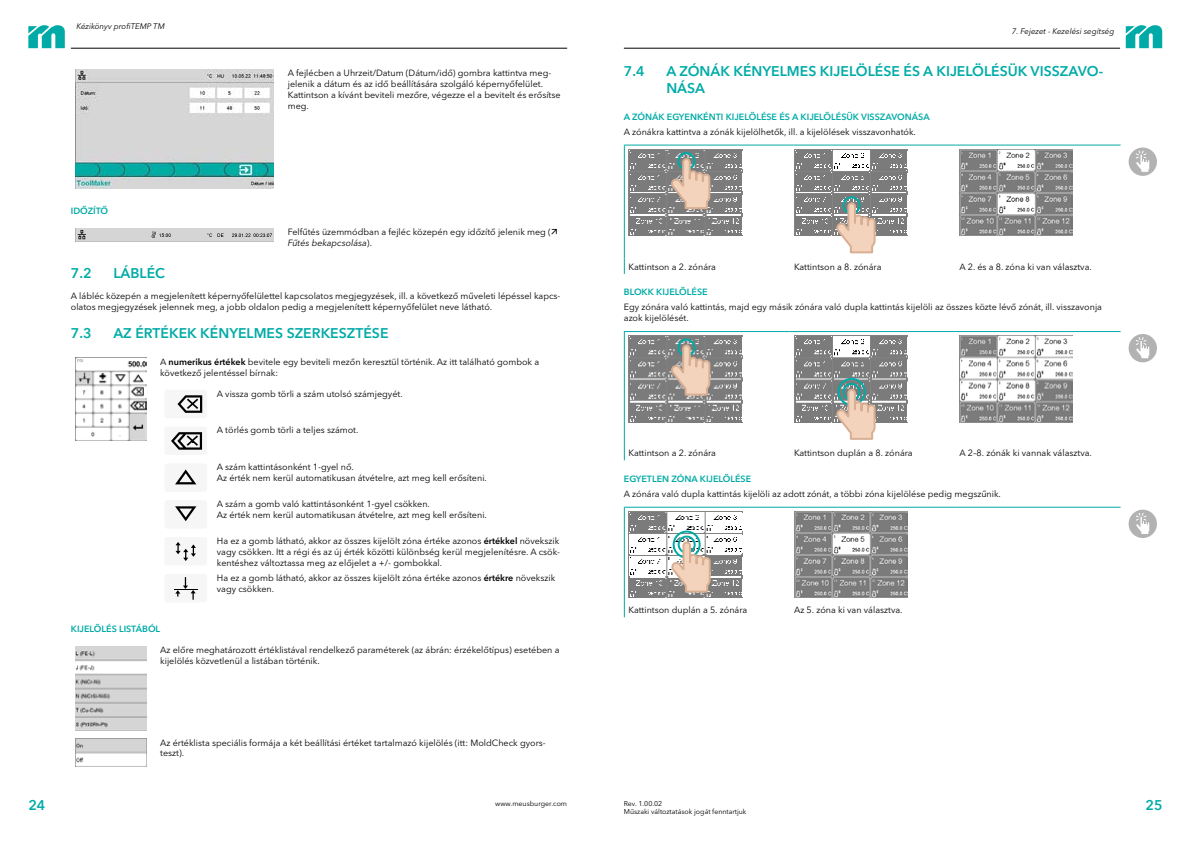
<style>
.page{position:relative;width:1191px;height:842px;background:#fff}
.page>*{position:absolute;margin:0;border:0;box-sizing:border-box;transform-origin:0 0}
.t1{font:600 14px/16.8px "Avenir Next W1 G";color:#00aba7}
.t2{font:9px/10.8px "Avenir Next W1 G";color:#000}
.t3{font:600 9px "Avenir Next W1 G";color:#00aba7}
.t4{font:italic 8px "Avenir Next W1 G";color:#000}
.t5{font:7px/8.4px "Avenir Next W1 G";color:#000}
.s1{font-style:italic}
.s2{font-weight:600}
</style>
<div class="page">
<hr style="left:71px;top:48px;width:496px;height:1px;background:#000">
<hr style="left:624px;top:48px;width:496px;height:1px;background:#000">
<svg style="left:28px;top:25px;width:37px;height:23px"></svg>
<svg style="left:1125px;top:25px;width:37px;height:23px"></svg>
<img style="left:75px;top:69px;width:199px;height:120px">
<img style="left:75px;top:228px;width:199px;height:13px">
<img style="left:75px;top:358px;width:71px;height:83px">
<div style="left:164px;top:390px;width:43px;height:28px;background:#f6f6f6;border-radius:3px"></div>
<svg style="left:177px;top:395px;width:25px;height:18px"></svg>
<div style="left:164px;top:427px;width:43px;height:28px;background:#f6f6f6;border-radius:3px"></div>
<svg style="left:171px;top:432px;width:31px;height:18px"></svg>
<div style="left:164px;top:463px;width:43px;height:29px;background:#f6f6f6;border-radius:3px"></div>
<svg style="left:175px;top:469px;width:21px;height:15px"></svg>
<div style="left:164px;top:500px;width:43px;height:29px;background:#f6f6f6;border-radius:3px"></div>
<svg style="left:175px;top:506px;width:21px;height:15px"></svg>
<div style="left:164px;top:537px;width:43px;height:28px;background:#f6f6f6;border-radius:3px"></div>
<svg style="left:175px;top:542px;width:21px;height:19px"></svg>
<div style="left:164px;top:574px;width:43px;height:28px;background:#f6f6f6;border-radius:3px"></div>
<svg style="left:174px;top:577px;width:23px;height:23px"></svg>
<img style="left:75px;top:646px;width:71px;height:84px">
<img style="left:75px;top:739px;width:71px;height:27px">
<hr style="left:624px;top:145px;width:165px;height:1px;background:#00aba7">
<hr style="left:624px;top:146px;width:1px;height:113px;background:#00aba7">
<hr style="left:789px;top:145px;width:166px;height:1px;background:#00aba7">
<hr style="left:955px;top:145px;width:165px;height:1px;background:#00aba7">
<svg style="left:624px;top:259px;width:1px;height:15px"></svg>
<img style="left:628px;top:149px;width:114px;height:87px">
<svg style="left:668px;top:151px;width:43px;height:59px;background:#b3a89c"></svg>
<img style="left:794px;top:149px;width:113px;height:87px">
<svg style="left:834px;top:195px;width:42px;height:59px"></svg>
<img style="left:959px;top:149px;width:113px;height:87px">
<hr style="left:624px;top:331px;width:165px;height:1px;background:#00aba7">
<hr style="left:624px;top:332px;width:1px;height:113px;background:#00aba7">
<hr style="left:789px;top:331px;width:166px;height:1px;background:#00aba7">
<hr style="left:955px;top:331px;width:165px;height:1px;background:#00aba7">
<svg style="left:624px;top:445px;width:1px;height:15px"></svg>
<img style="left:628px;top:336px;width:114px;height:86px">
<svg style="left:668px;top:338px;width:43px;height:59px;background:#b4a89c"></svg>
<img style="left:794px;top:336px;width:113px;height:86px">
<svg style="left:834px;top:377px;width:42px;height:63px;background:#bab7ac"></svg>
<img style="left:959px;top:336px;width:113px;height:86px">
<hr style="left:624px;top:507px;width:165px;height:1px;background:#00aba7">
<hr style="left:624px;top:508px;width:1px;height:94px;background:#00aba7">
<hr style="left:789px;top:507px;width:166px;height:1px;background:#00aba7">
<hr style="left:955px;top:507px;width:165px;height:1px;background:#00aba7">
<svg style="left:624px;top:602px;width:1px;height:15px"></svg>
<img style="left:628px;top:511px;width:114px;height:87px">
<svg style="left:669px;top:530px;width:42px;height:64px"></svg>
<img style="left:794px;top:511px;width:113px;height:87px">
<div style="left:1128px;top:148px;width:29px;height:28px;background:#b3b2b2;border-radius:50%"></div>
<svg style="left:1136px;top:150px;width:14px;height:22px"></svg>
<div style="left:1128px;top:334px;width:29px;height:28px;background:#b3b2b2;border-radius:50%"></div>
<svg style="left:1136px;top:337px;width:14px;height:22px"></svg>
<div style="left:1128px;top:510px;width:29px;height:28px;background:#b3b2b2;border-radius:50%"></div>
<svg style="left:1136px;top:513px;width:14px;height:21px"></svg>
<p class="t4" style="left:77px;top:22px;width:90px">Kézikönyv profiTEMP TM</p>
<p class="t3" style="left:71px;top:205px;width:39px">IDŐZÍTŐ</p>
<p class="t2" style="left:288px;top:68px;width:274px">A fejlécben a Uhrzeit/Datum (Dátum/idő) gombra kattintva meg&shy;jelenik a dátum és az idő beállítására szolgáló képernyőfelület.<br>Kattintson a kívánt beviteli mezőre, végezze el a bevitelt és erősítse meg.</p>
<p class="t2" style="left:288px;top:227px;width:265px">Felfűtés üzemmódban a fejléc közepén egy időzítő jelenik meg (<br><span class="s1">Fűtés bekapcsolása</span>).</p>
<h1 class="t1" style="left:71px;top:265px;width:22px">7.2</h1>
<h1 class="t1" style="left:113px;top:265px;width:53px">LÁBLÉC</h1>
<p class="t2" style="left:71px;top:291px;width:491px">A lábléc közepén a megjelenített képernyőfelülettel kapcsolatos megjegyzések, ill. a következő műveleti lépéssel kapcs&shy;olatos megjegyzések jelennek meg, a jobb oldalon pedig a megjelenített képernyőfelület neve látható.</p>
<h1 class="t1" style="left:71px;top:325px;width:22px">7.3</h1>
<h1 class="t1" style="left:113px;top:325px;width:277px">AZ ÉRTÉKEK KÉNYELMES SZERKESZTÉSE</h1>
<p class="t2" style="left:160px;top:356px;width:380px">A <span class="s2">numerikus értékek</span> bevitele egy beviteli mezőn keresztül történik. Az itt található gombok a következő jelentéssel bírnak:</p>
<p class="t2" style="left:217px;top:388px;width:187px">A vissza gomb törli a szám utolsó számjegyét.</p>
<p class="t2" style="left:217px;top:425px;width:143px">A törlés gomb törli a teljes számot.</p>
<p class="t2" style="left:217px;top:462px;width:271px">A szám kattintásonként 1-gyel nő.<br>Az érték nem kerül automatikusan átvételre, azt meg kell erősíteni.</p>
<p class="t2" style="left:217px;top:499px;width:271px">A szám a gomb való kattintásonként 1-gyel csökken.<br>Az érték nem kerül automatikusan átvételre, azt meg kell erősíteni.</p>
<p class="t2" style="left:217px;top:535px;width:344px;text-align:justify">Ha ez a gomb látható, akkor az összes kijelölt zóna értéke azonos <span class="s2">értékkel</span> növekszik vagy csökken. Itt a régi és az új érték közötti különbség kerül megjelenítésre. A csök&shy;kentéshez változtassa meg az előjelet a +/- gombokkal.</p>
<p class="t2" style="left:217px;top:572px;width:340px">Ha ez a gomb látható, akkor az összes kijelölt zóna értéke azonos <span class="s2">értékre</span> növekszik vagy csökken.</p>
<p class="t3" style="left:71px;top:624px;width:91px">KIJELÖLÉS LISTÁBÓL</p>
<p class="t2" style="left:160px;top:645px;width:401px">Az előre meghatározott értéklistával rendelkező paraméterek (az ábrán: érzékelőtípus) esetében a kijelölés közvetlenül a listában történik.</p>
<p class="t2" style="left:160px;top:737px;width:387px">Az értéklista speciális formája a két beállítási értéket tartalmazó kijelölés (itt: MoldCheck gyors&shy;teszt).</p>
<p class="t4" style="left:1012px;top:27px;width:104px">7. Fejezet - Kezelési segítség</p>
<h1 class="t1" style="left:624px;top:62px;width:22px">7.4</h1>
<h1 class="t1" style="left:666px;top:62px;width:438px">A ZÓNÁK KÉNYELMES KIJELÖLÉSE ÉS A KIJELÖLÉSÜK VISSZAVO-<br>NÁSA</h1>
<p class="t3" style="left:624px;top:111px;width:307px">A ZÓNÁK EGYENKÉNTI KIJELÖLÉSE ÉS A KIJELÖLÉSÜK VISSZAVONÁSA</p>
<p class="t2" style="left:624px;top:126px;width:294px">A zónákra kattintva a zónák kijelölhetők, ill. a kijelölések visszavonhatók.</p>
<p class="t2" style="left:628px;top:261px;width:89px">Kattintson a 2. zónára</p>
<p class="t2" style="left:794px;top:261px;width:89px">Kattintson a 8. zónára</p>
<p class="t2" style="left:959px;top:261px;width:134px">A 2. és a 8. zóna ki van választva.</p>
<p class="t3" style="left:624px;top:287px;width:85px">BLOKK KIJELÖLÉSE</p>
<p class="t2" style="left:624px;top:302px;width:480px">Egy zónára való kattintás, majd egy másik zónára való dupla kattintás kijelöli az összes közte lévő zónát, ill. visszavonja azok kijelölését.</p>
<p class="t2" style="left:628px;top:448px;width:89px">Kattintson a 2. zónára</p>
<p class="t2" style="left:794px;top:448px;width:120px">Kattintson duplán a 8. zónára</p>
<p class="t2" style="left:959px;top:448px;width:134px">A 2–8. zónák ki vannak választva.</p>
<p class="t3" style="left:624px;top:473px;width:129px">EGYETLEN ZÓNA KIJELÖLÉSE</p>
<p class="t2" style="left:624px;top:488px;width:378px">A zónára való dupla kattintás kijelöli az adott zónát, a többi zóna kijelölése pedig megszűnik.</p>
<p class="t2" style="left:628px;top:604px;width:120px">Kattintson duplán a 5. zónára</p>
<p class="t2" style="left:794px;top:604px;width:110px">Az 5. zóna ki van választva.</p>
<h1 class="t1" style="left:28px;top:797px;width:19px">24</h1>
<h1 class="t1" style="left:1145px;top:797px;width:19px">25</h1>
<p class="t5" style="left:495px;top:799px;width:73px">www.meusburger.com</p>
<p class="t5" style="left:624px;top:799px;width:124px">Rev. 1.00.02<br>Műszaki változtatások jogát fenntartjuk</p>
</div>
